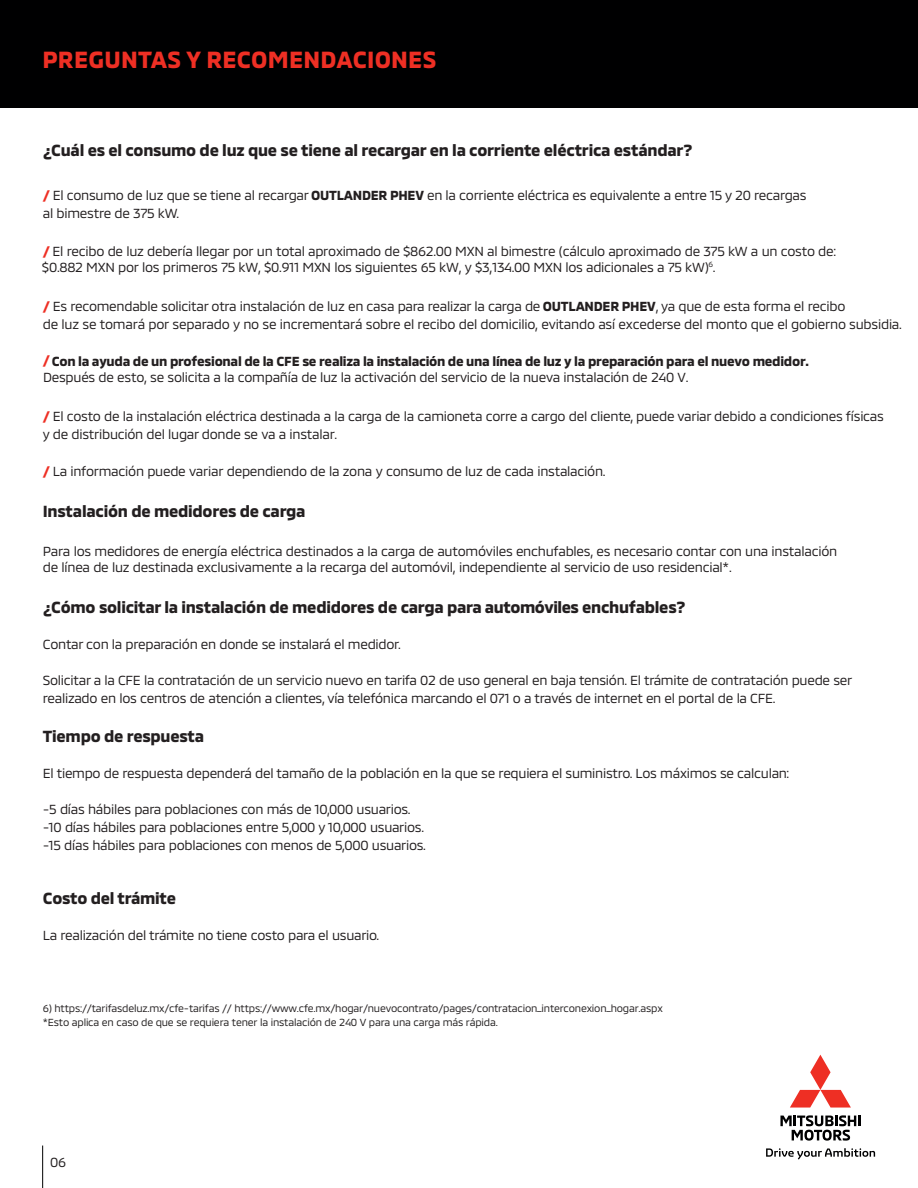
<style>
.page{position:relative;width:918px;height:1188px;background:#fff}
.page>*{position:absolute;margin:0;border:0;box-sizing:border-box;transform-origin:0 0}
.t1{font:700 24px "MMC";letter-spacing:.01em;color:#ee2f24}
.t2{font:700 16.5px "MMC";letter-spacing:-.015em;color:#231f20}
.t3{font:13.5px/18px "MMC";letter-spacing:-.02em;color:#231f20}
.t4{font:700 13.5px/16.2px "MMC";letter-spacing:-.02em;color:#231f20}
.t5{font:10.5px "MMC";letter-spacing:-.02em;color:#231f20}
.t6{font:10.5px "MMC";letter-spacing:-.02em;color:#211e1e}
.s1{font-weight:700;color:#ee2f24}
.s2{font-weight:700}
.s3{color:#ee2f24}
.s4{font-weight:400}
</style>
<div class="page">
<div style="left:0;top:0;width:918px;height:108px;background:#000001"></div>
<hr style="left:42px;top:1146px;width:1px;height:42px;background:#000001">
<svg style="left:780px;top:1115px;width:81px;height:26px"></svg>
<svg style="left:790px;top:1055px;width:61px;height:53px"></svg>
<svg style="left:766px;top:1148px;width:109px;height:12px"></svg>
<h1 class="t1" style="left:43px;top:41px;width:395px">PREGUNTAS Y RECOMENDACIONES</h1>
<p class="t2" style="left:43px;top:138px;width:651px">¿Cuál es el consumo de luz que se tiene al recargar en la corriente eléctrica estándar?</p>
<p class="t3" style="left:43px;top:185px;width:765px"><span class="s1">/</span> El consumo de luz que se tiene al recargar <span class="s2">OUTLANDER PHEV</span> en la corriente eléctrica es equivalente a entre 15 y 20 recargas al bimestre de 375 kW.</p>
<p class="t3" style="left:42px;top:241px;width:796px;line-height:16.2px"><span class="s1">/</span> El recibo de luz debería llegar por un total aproximado de $862.00 MXN al bimestre (cálculo aproximado de 375 kW a un costo de: $0.882 MXN por los primeros 75 kW, $0.911 MXN los siguientes 65 kW, y $3,134.00 MXN los adicionales a 75 kW)<sup>6</sup>.</p>
<p class="t3" style="left:43px;top:296px;width:861px"><span class="s1">/</span> Es recomendable solicitar otra instalación de luz en casa para realizar la carga de <span class="s2">OUTLANDER PHEV</span>, ya que de esta forma el recibo<br>de luz se tomará por separado y no se incrementará sobre el recibo del domicilio, evitando así excederse del monto que el gobierno subsidia.</p>
<p class="t4" style="left:43px;top:352px;width:768px"><span class="s3">/</span> Con la ayuda de un profesional de la CFE se realiza la instalación de una línea de luz y la preparación para el nuevo medidor.<br><span class="s4">Después de esto, se solicita a la compañía de luz la activación del servicio de la nueva instalación de 240 V.</span></p>
<p class="t3" style="left:43px;top:405px;width:843px"><span class="s1">/</span> El costo de la instalación eléctrica destinada a la carga de la camioneta corre a cargo del cliente, puede variar debido a condiciones físicas y de distribución del lugar donde se va a instalar.</p>
<p class="t3" style="left:43px;top:460px;width:564px"><span class="s1">/</span> La información puede variar dependiendo de la zona y consumo de luz de cada instalación.</p>
<p class="t2" style="left:43px;top:498px;width:264px">Instalación de medidores de carga</p>
<p class="t3" style="left:43px;top:541px;width:796px;line-height:16.5px">Para los medidores de energía eléctrica destinados a la carga de automóviles enchufables, es necesario contar con una instalación de línea de luz destinada exclusivamente a la recarga del automóvil, independiente al servicio de uso residencial*.</p>
<p class="t2" style="left:43px;top:594px;width:644px">¿Cómo solicitar la instalación de medidores de carga para automóviles enchufables?</p>
<p class="t3" style="left:43px;top:634px;width:360px">Contar con la preparación en donde se instalará el medidor.</p>
<p class="t3" style="left:43px;top:670px;width:811px">Solicitar a la CFE la contratación de un servicio nuevo en tarifa 02 de uso general en baja tensión. El trámite de contratación puede ser realizado en los centros de atención a clientes, vía telefónica marcando el 071 o a través de internet en el portal de la CFE.</p>
<p class="t2" style="left:43px;top:723px;width:163px">Tiempo de respuesta</p>
<p class="t3" style="left:43px;top:762px;width:748px">El tiempo de respuesta dependerá del tamaño de la población en la que se requiera el suministro. Los máximos se calculan:</p>
<p class="t3" style="left:43px;top:798px;width:385px">-5 días hábiles para poblaciones con más de 10,000 usuarios. -10 días hábiles para poblaciones entre 5,000 y 10,000 usuarios. -15 días hábiles para poblaciones con menos de 5,000 usuarios.</p>
<p class="t2" style="left:43px;top:885px;width:135px">Costo del trámite</p>
<p class="t3" style="left:43px;top:924px;width:338px">La realización del trámite no tiene costo para el usuario.</p>
<p class="t5" style="left:43px;top:1000px;width:621px">6) https://tarifasdeluz.mx/cfe-tarifas // https://www.cfe.mx/hogar/nuevocontrato/pages/contratacion_interconexion_hogar.aspx</p>
<p class="t6" style="left:43px;top:1014px;width:456px">*Esto aplica en caso de que se requiera tener la instalación de 240 V para una carga más rápida.</p>
<p class="t3" style="left:50px;top:1151px;width:17px">06</p>
</div>
